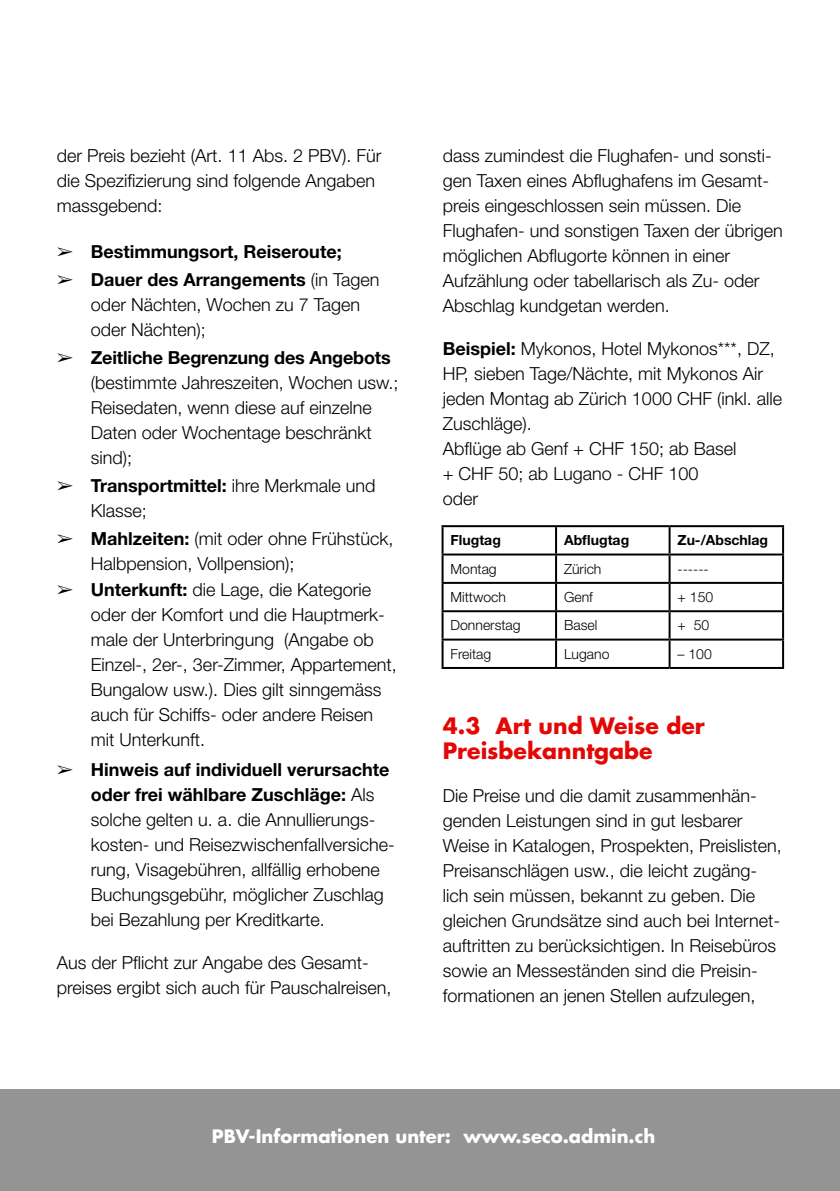
<style>
.page{position:relative;width:840px;height:1191px;background:#fff}
.page>*{position:absolute;margin:0;border:0;box-sizing:border-box;transform-origin:0 0}
.t1{font:700 22px/25px "Futura";color:#e30705}
.t2{font:300 18px/25px "Helvetica Neue";color:#000}
.t3{font:700 18px "Futura";color:#fff}
.t4{font:700 18px "Helvetica Neue";color:#000}
.t5{font:300 14px "Helvetica Neue";color:#000}
.t6{font:700 14px "Helvetica Neue";color:#000}
.s1{font-weight:700}
</style>
<div class="page">
<div style="left:0;top:1089px;width:839px;height:102px;background:#949494"></div>
<hr style="left:441px;top:525px;width:114px;height:2px;background:#000">
<hr style="left:441px;top:527px;width:2px;height:26px;background:#000">
<hr style="left:555px;top:525px;width:114px;height:2px;background:#000">
<hr style="left:554px;top:527px;width:2px;height:26px;background:#000">
<hr style="left:669px;top:525px;width:114px;height:2px;background:#000">
<hr style="left:668px;top:527px;width:2px;height:26px;background:#000">
<hr style="left:781px;top:527px;width:2px;height:26px;background:#000">
<hr style="left:441px;top:553px;width:114px;height:2px;background:#000">
<hr style="left:441px;top:555px;width:2px;height:27px;background:#000">
<hr style="left:555px;top:553px;width:114px;height:2px;background:#000">
<hr style="left:554px;top:555px;width:2px;height:27px;background:#000">
<hr style="left:669px;top:553px;width:114px;height:2px;background:#000">
<hr style="left:668px;top:555px;width:2px;height:27px;background:#000">
<hr style="left:781px;top:555px;width:2px;height:27px;background:#000">
<hr style="left:441px;top:582px;width:114px;height:2px;background:#000">
<hr style="left:441px;top:584px;width:2px;height:26px;background:#000">
<hr style="left:555px;top:582px;width:114px;height:2px;background:#000">
<hr style="left:554px;top:584px;width:2px;height:26px;background:#000">
<hr style="left:669px;top:582px;width:114px;height:2px;background:#000">
<hr style="left:668px;top:584px;width:2px;height:26px;background:#000">
<hr style="left:781px;top:584px;width:2px;height:26px;background:#000">
<hr style="left:441px;top:610px;width:114px;height:2px;background:#000">
<hr style="left:441px;top:612px;width:2px;height:26px;background:#000">
<hr style="left:555px;top:610px;width:114px;height:2px;background:#000">
<hr style="left:554px;top:612px;width:2px;height:26px;background:#000">
<hr style="left:669px;top:610px;width:114px;height:2px;background:#000">
<hr style="left:668px;top:612px;width:2px;height:26px;background:#000">
<hr style="left:781px;top:612px;width:2px;height:26px;background:#000">
<hr style="left:441px;top:638px;width:114px;height:2px;background:#000">
<hr style="left:441px;top:640px;width:2px;height:27px;background:#000">
<hr style="left:555px;top:638px;width:114px;height:2px;background:#000">
<hr style="left:554px;top:640px;width:2px;height:27px;background:#000">
<hr style="left:669px;top:638px;width:114px;height:2px;background:#000">
<hr style="left:668px;top:640px;width:2px;height:27px;background:#000">
<hr style="left:781px;top:640px;width:2px;height:27px;background:#000">
<hr style="left:441px;top:667px;width:114px;height:2px;background:#000">
<hr style="left:555px;top:667px;width:114px;height:2px;background:#000">
<hr style="left:669px;top:667px;width:114px;height:2px;background:#000">
<p class="t2" style="left:57px;top:142px;width:326px">der Preis bezieht (Art. 11 Abs. 2 PBV). Für die Spezifizierung sind folgende Angaben massgebend:</p>
<p class="t4" style="left:57px;top:240px;width:286px">➢ Bestimmungsort, Reiseroute;</p>
<p class="t2" style="left:91px;top:266px;width:290px;text-indent:-34px">➢ <span class="s1">Dauer des Arrangements</span> (in Tagen oder Nächten, Wochen zu 7 Tagen oder Nächten);</p>
<p class="t2" style="left:91px;top:344px;width:309px;text-indent:-34px">➢ <span class="s1">Zeitliche Begrenzung des Angebots </span>(bestimmte Jahreszeiten, Wochen usw.;<br>Reisedaten, wenn diese auf einzelne<br>Daten oder Wochentage beschränkt sind);</p>
<p class="t2" style="left:91px;top:472px;width:286px;text-indent:-34px">➢ <span class="s1">Transportmittel:</span> ihre Merkmale und<br>Klasse;</p>
<p class="t2" style="left:91px;top:525px;width:304px;text-indent:-34px">➢ <span class="s1">Mahlzeiten:</span> (mit oder ohne Frühstück,<br>Halbpension, Vollpension);</p>
<p class="t2" style="left:91px;top:576px;width:307px;text-indent:-34px">➢ <span class="s1">Unterkunft:</span> die Lage, die Kategorie oder der Komfort und die Hauptmerk&shy;male der Unterbringung (Angabe ob Einzel-, 2er-, 3er-Zimmer, Appartement, Bungalow usw.). Dies gilt sinngemäss auch für Schiffs- oder andere Reisen mit Unterkunft.</p>
<p class="t2" style="left:91px;top:756px;width:305px;text-indent:-34px">➢ <span class="s1">Hinweis auf individuell verursachte oder frei wählbare Zuschläge:</span> Als solche gelten u. a. die Annullierungs&shy;kosten- und Reisezwischenfallversiche&shy;rung, Visagebühren, allfällig erhobene Buchungsgebühr, möglicher Zuschlag bei Bezahlung per Kreditkarte.</p>
<p class="t2" style="left:57px;top:949px;width:336px">Aus der Pflicht zur Angabe des Gesamt&shy;preises ergibt sich auch für Pauschalreisen,</p>
<p class="t2" style="left:442px;top:142px;width:341px">dass zumindest die Flughafen- und sonsti&shy;gen Taxen eines Abflughafens im Gesamt&shy;preis eingeschlossen sein müssen. Die Flughafen- und sonstigen Taxen der übrigen möglichen Abflugorte können in einer Aufzählung oder tabellarisch als Zu- oder Abschlag kundgetan werden.</p>
<p class="t2" style="left:442px;top:335px;width:341px"><span class="s1">Beispiel:</span> Mykonos, Hotel Mykonos***, DZ,<br>HP, sieben Tage/Nächte, mit Mykonos Air jeden Montag ab Zürich 1000 CHF (inkl. alle<br>Zuschläge).<br>Abflüge ab Genf + CHF 150; ab Basel<br>+ CHF 50; ab Lugano - CHF 100<br>oder</p>
<p class="t6" style="left:450px;top:531px;width:52px">Flugtag</p>
<p class="t6" style="left:563px;top:531px;width:67px">Abflugtag</p>
<p class="t6" style="left:677px;top:531px;width:92px">Zu-/Abschlag</p>
<p class="t5" style="left:450px;top:560px;width:48px">Montag</p>
<p class="t5" style="left:563px;top:560px;width:39px">Zürich</p>
<p class="t5" style="left:677px;top:560px;width:33px">------</p>
<p class="t5" style="left:450px;top:588px;width:57px">Mittwoch</p>
<p class="t5" style="left:563px;top:588px;width:30px">Genf</p>
<p class="t5" style="left:677px;top:588px;width:37px">+ 150</p>
<p class="t5" style="left:450px;top:617px;width:72px">Donnerstag</p>
<p class="t5" style="left:563px;top:617px;width:35px">Basel</p>
<p class="t5" style="left:677px;top:617px;width:33px">+ 50</p>
<p class="t5" style="left:450px;top:645px;width:42px">Freitag</p>
<p class="t5" style="left:563px;top:645px;width:47px">Lugano</p>
<p class="t5" style="left:677px;top:645px;width:36px">– 100</p>
<p class="t1" style="left:442px;top:712px;width:263px">4.3 Art und Weise der<br>Preisbekanntgabe</p>
<p class="t2" style="left:442px;top:782px;width:340px">Die Preise und die damit zusammenhän&shy;genden Leistungen sind in gut lesbarer Weise in Katalogen, Prospekten, Preislisten, Preisanschlägen usw., die leicht zugäng&shy;lich sein müssen, bekannt zu geben. Die gleichen Grundsätze sind auch bei Internet&shy;auftritten zu berücksichtigen. In Reisebüros sowie an Messeständen sind die Preisin&shy;formationen an jenen Stellen aufzulegen,</p>
<p class="t3" style="left:212px;top:1124px;width:445px">PBV-Informationen unter: www.seco.admin.ch</p>
</div>
